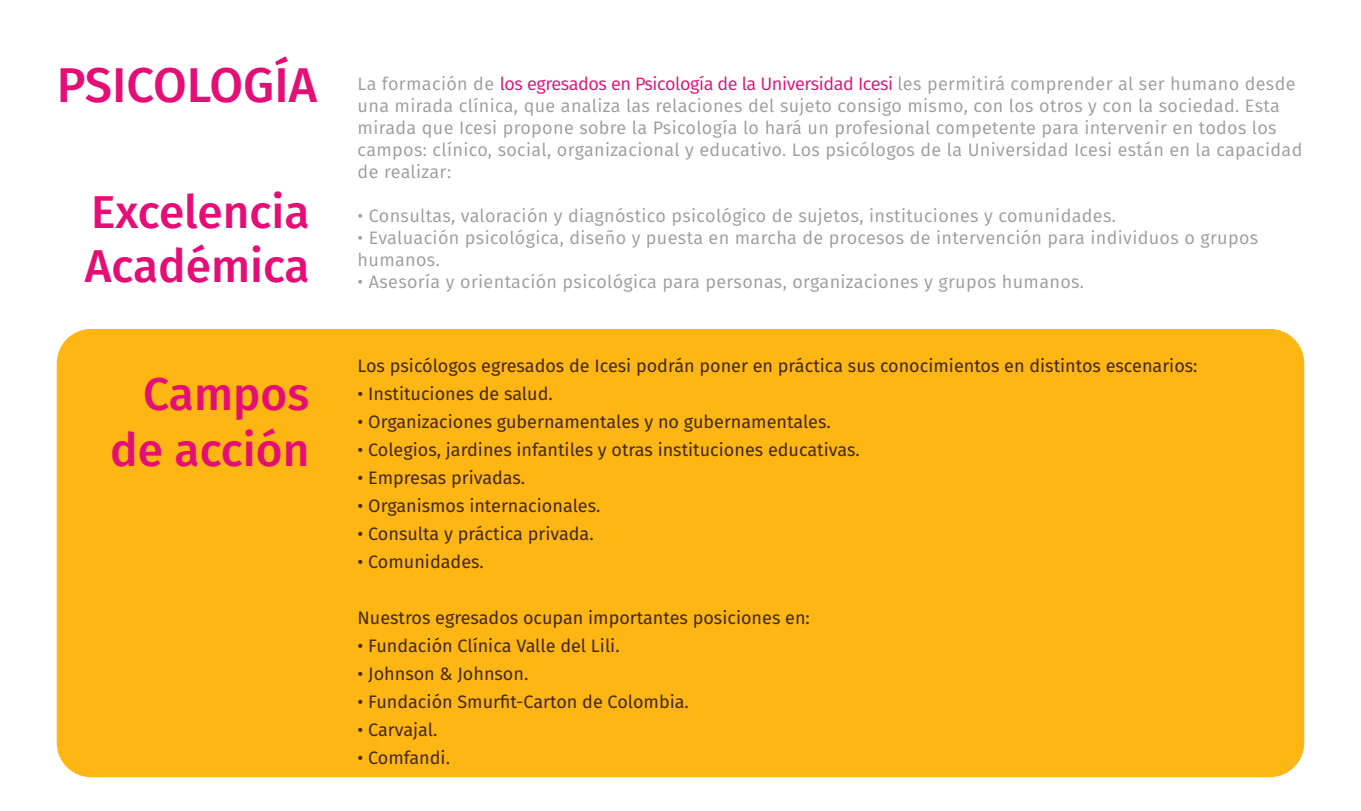
<style>
.page{position:relative;width:1361px;height:811px;background:#fff}
.page>*{position:absolute;margin:0;border:0;box-sizing:border-box;transform-origin:0 0}
.t1{font:500 48.8px "Fira Sans";color:#e50d76}
.t2{font:500 46px/56px "Fira Sans";color:#e50d76;text-align:right}
.t3{font:18px/22px "Fira Sans";letter-spacing:.02em;color:#9c9c9c}
.t4{font:18px "Fira Sans";color:#432918}
.s1{color:#e50d76}
</style>
<div class="page">
<div style="left:57px;top:329px;width:1247px;height:447px;background:#fdb614;border-radius:34px"></div>
<h1 class="t1" style="left:57px;top:46px;width:262px">PSICOLOGÍA</h1>
<h2 class="t2" style="left:85px;top:183px;width:226px;line-height:54px;text-align:left">Excelencia<br>Académica</h2>
<h2 class="t2" style="left:110px;top:363px;width:201px">Campos de acción</h2>
<p class="t3" style="left:358px;top:72px;width:946px">La formación de <span class="s1">los egresados en Psicología de la Universidad Icesi</span> les permitirá comprender al ser humano desde una mirada clínica, que analiza las relaciones del sujeto consigo mismo, con los otros y con la sociedad. Esta mirada que Icesi propone sobre la Psicología lo hará un profesional competente para intervenir en todos los campos: clínico, social, organizacional y educativo. Los psicólogos de la Universidad Icesi están en la capacidad de realizar:</p>
<p class="t3" style="left:358px;top:204px;width:760px">• Consultas, valoración y diagnóstico psicológico de sujetos, instituciones y comunidades.</p>
<p class="t3" style="left:358px;top:226px;width:902px">• Evaluación psicológica, diseño y puesta en marcha de procesos de intervención para individuos o grupos humanos.</p>
<p class="t3" style="left:358px;top:270px;width:728px">• Asesoría y orientación psicológica para personas, organizaciones y grupos humanos.</p>
<p class="t4" style="left:358px;top:351px;width:841px">Los psicólogos egresados de Icesi podrán poner en práctica sus conocimientos en distintos escenarios:</p>
<p class="t4" style="left:358px;top:379px;width:197px">• Instituciones de salud.</p>
<p class="t4" style="left:358px;top:407px;width:475px">• Organizaciones gubernamentales y no gubernamentales.</p>
<p class="t4" style="left:358px;top:435px;width:504px">• Colegios, jardines infantiles y otras instituciones educativas.</p>
<p class="t4" style="left:358px;top:463px;width:169px">• Empresas privadas.</p>
<p class="t4" style="left:358px;top:492px;width:244px">• Organismos internacionales.</p>
<p class="t4" style="left:358px;top:520px;width:238px">• Consulta y práctica privada.</p>
<p class="t4" style="left:358px;top:548px;width:128px">• Comunidades.</p>
<p class="t4" style="left:358px;top:604px;width:454px">Nuestros egresados ocupan importantes posiciones en:</p>
<p class="t4" style="left:358px;top:632px;width:263px">• Fundación Clínica Valle del Lili.</p>
<p class="t4" style="left:358px;top:660px;width:172px">• Johnson &amp; Johnson.</p>
<p class="t4" style="left:358px;top:688px;width:333px">• Fundación Smurfit-Carton de Colombia.</p>
<p class="t4" style="left:358px;top:716px;width:81px">• Carvajal.</p>
<p class="t4" style="left:358px;top:744px;width:94px">• Comfandi.</p>
</div>
